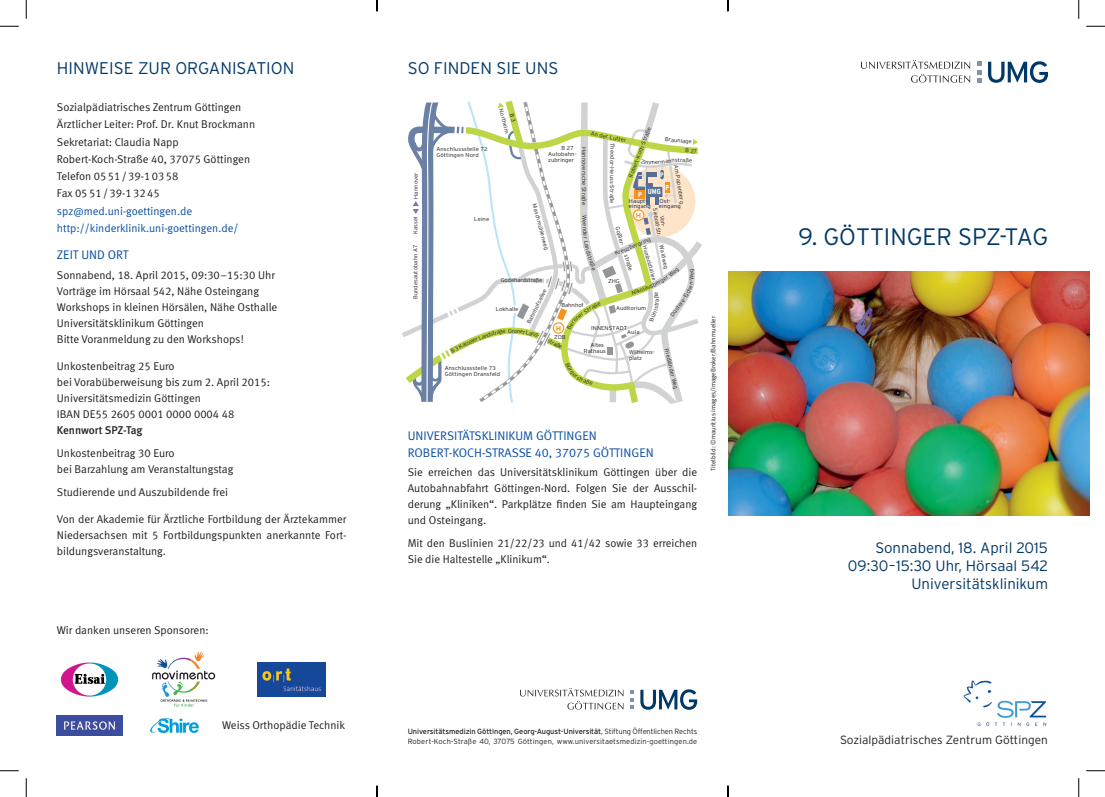
<style>
.page{position:relative;width:1105px;height:797px;background:#fff}
.page>*{position:absolute;margin:0;border:0;box-sizing:border-box;transform-origin:0 0}
.t1{font:300 23.75px "Interstate";color:#003867}
.t2{font:300 16.88px "Interstate";color:#003867}
.t3{font:300 15px/18px "Interstate";color:#003867;text-align:right}
.t4{font:12.5px/16.9px "Meta Normal LF";color:#0a4fa2}
.t5{font:300 11.88px "Interstate";color:#231f20}
.t6{font:11.25px/16px "Meta Normal LF";color:#231f20}
.t7{font:11.25px/17.2px "Meta Normal LF";color:#0a4fa2}
.t8{font:11.25px "Meta Medium LF";letter-spacing:-.005em;color:#231f20}
.t9{font:300 7.5px/10px "Interstate";letter-spacing:.015em;color:#231f20}
.t10{font:700 condensed 7.25px "Interstate";color:#fff;scale:1.05 1}
.t11{font:700 7.25px "Interstate";color:#f7931d}
.t12{font:6.5px "Meta Normal LF";color:#231f20}
.t13{font:700 condensed 6.5px "Interstate";color:#fff;scale:1.05 1}
.t14{font:300 5.62px/5.6px "Interstate";letter-spacing:.005em;color:#231f20;scale:1.05 1}
.t15{font:300 5.62px/5.6px "Interstate";letter-spacing:.005em;color:#231f20;text-align:center}
.t16{font:300 5.62px/5.2px "Interstate";letter-spacing:.02em;color:#001d46;scale:1.05 1}
.s1{font-weight:400}
</style>
<div class="page">
<img style="left:728px;top:271px;width:361px;height:245px">
<img style="left:963px;top:680px;width:84px;height:47px">
<img style="left:57px;top:715px;width:66px;height:20px">
<img style="left:257px;top:662px;width:69px;height:34px">
<img style="left:152px;top:651px;width:63px;height:56px">
<img style="left:150px;top:718px;width:49px;height:14px">
<img style="left:60px;top:662px;width:59px;height:35px">
<svg style="left:988px;top:61px;width:60px;height:22px"></svg>
<svg style="left:861px;top:60px;width:109px;height:23px"></svg>
<svg style="left:977px;top:62px;width:4px;height:20px"></svg>
<svg style="left:640px;top:689px;width:57px;height:20px"></svg>
<svg style="left:520px;top:688px;width:103px;height:21px"></svg>
<svg style="left:630px;top:690px;width:4px;height:19px"></svg>
<svg style="left:0;top:25px;width:19px;height:2px"></svg>
<svg style="left:1086px;top:25px;width:19px;height:2px"></svg>
<svg style="left:0;top:770px;width:19px;height:1px"></svg>
<svg style="left:1086px;top:770px;width:19px;height:1px"></svg>
<svg style="left:25px;top:0;width:2px;height:19px"></svg>
<svg style="left:25px;top:778px;width:2px;height:19px"></svg>
<svg style="left:1078px;top:0;width:1px;height:19px"></svg>
<svg style="left:1078px;top:778px;width:1px;height:19px"></svg>
<svg style="left:376px;top:0;width:2px;height:11px"></svg>
<svg style="left:376px;top:785px;width:2px;height:12px"></svg>
<svg style="left:727px;top:0;width:2px;height:11px"></svg>
<svg style="left:727px;top:785px;width:2px;height:12px"></svg>
<svg style="left:402px;top:100px;width:300px;height:304px"></svg>
<h2 class="t2" style="left:57px;top:58px;width:210px">HINWEISE ZUR ORGANISATION</h2>
<h2 class="t2" style="left:408px;top:58px;width:150px">So finden sie uns</h2>
<p class="t6" style="left:57px;top:98px;width:200px;line-height:17.2px">Sozialpädiatrisches Zentrum Göttingen<br>Ärztlicher Leiter: Prof. Dr. Knut Brockmann<br>Sekretariat: Claudia Napp<br>Robert-Koch-Straße 40, 37075 Göttingen<br>Telefon 0551/39-10358<br>Fax 0551/39-13245</p>
<p class="t7" style="left:57px;top:202px;width:183px">spz@med.uni-goettingen.de http://kinderklinik.uni-goettingen.de/</p>
<p class="t4" style="left:57px;top:246px;width:67px">Zeit und Ort</p>
<p class="t6" style="left:57px;top:267px;width:222px">Sonnabend, 18. April 2015, 09:30–15:30 Uhr Vorträge im Hörsaal 542, Nähe Osteingang Workshops in kleinen Hörsälen, Nähe Osthalle U niversitätsklinikum Göttingen<br>Bitte Voranmeldung zu den Workshops!</p>
<p class="t6" style="left:57px;top:357px;width:215px">U nkostenbeitrag 25 Euro<br>bei Vorabüberweisung bis zum 2. April 2015:<br>U niversitätsmedizin Göttingen<br>I BAN DE55 2605 0001 0000 0004 48</p>
<p class="t8" style="left:57px;top:423px;width:87px">Kennwort SPZ-Tag</p>
<p class="t6" style="left:57px;top:445px;width:178px">U nkostenbeitrag 30 Euro<br>bei Barzahlung am Veranstaltungstag</p>
<p class="t6" style="left:57px;top:484px;width:173px">Studierende und Auszubildende frei</p>
<p class="t6" style="left:57px;top:510px;width:291px;text-align:justify">Von der Akademie für Ärztliche Fortbildung der Ärztekammer Niedersachsen mit 5 Fortbildungspunkten anerkannte Fort&shy;bildungsveranstaltung.</p>
<p class="t14" style="left:504px;top:108px;width:25px;rotate:76deg">Northeim</p>
<p class="t14" style="left:628px;top:176px;width:52px;rotate:-69deg">Robert-Koch-Straße</p>
<p class="t14" style="left:687px;top:136px;width:13px;line-height:9.1px;text-indent:-21px;rotate:6deg">Braunlage<br>B 27</p>
<p class="t14" style="left:591px;top:131px;width:36px;rotate:11deg">An der Lutter</p>
<p class="t14" style="left:548px;top:145px;width:28px;text-indent:13px">B 27<br>Autobahn&shy;zubringer</p>
<p class="t14" style="left:587px;top:147px;width:57px;rotate:90deg">Hannoversche Straße</p>
<p class="t14" style="left:615px;top:143px;width:59px;rotate:90deg">Theodor-Heuss-Straße</p>
<p class="t14" style="left:436px;top:146px;width:50px">Anschlussstelle 72<br>Göttingen Nord</p>
<p class="t15" style="left:650px;top:159px;width:6px">m</p>
<p class="t14" style="left:679px;top:164px;width:39px;rotate:81deg">Am Papenberg</p>
<p class="t14" style="left:413px;top:199px;width:27px;rotate:-90deg">Hannover</p>
<p class="t13" style="left:660px;top:171px;width:5px">P</p>
<p class="t10" style="left:665px;top:184px;width:5px">P</p>
<p class="t10" style="left:648px;top:188px;width:14px">UMG</p>
<p class="t10" style="left:638px;top:190px;width:5px">P</p>
<p class="t16" style="left:659px;top:198px;width:22px">Ost&shy;eingang</p>
<p class="t16" style="left:629px;top:199px;width:22px;line-height:4.9px">Haupt&shy;eingang</p>
<p class="t15" style="left:647px;top:245px;width:37px;rotate:74deg">Humboldtallee</p>
<p class="t14" style="left:537px;top:203px;width:47px;rotate:75deg">Maschmühlenweg</p>
<p class="t15" style="left:663px;top:207px;width:29px;rotate:80deg">Von-<br>Siebold-Str.</p>
<p class="t11" style="left:636px;top:211px;width:7px">H</p>
<p class="t14" style="left:413px;top:233px;width:18px;rotate:-90deg">Kassel</p>
<p class="t14" style="left:587px;top:215px;width:6px;rotate:90deg">W</p>
<p class="t14" style="left:474px;top:216px;width:16px">Leine</p>
<p class="t14" style="left:587px;top:220px;width:14px;rotate:87deg">eend</p>
<p class="t14" style="left:588px;top:233px;width:15px;rotate:80deg">er La</p>
<p class="t14" style="left:590px;top:246px;width:25px;rotate:73deg">ndstraße</p>
<p class="t14" style="left:620px;top:225px;width:21px;rotate:75deg">Goßler-</p>
<p class="t14" style="left:614px;top:251px;width:38px;rotate:-23deg">Kreuzbergring</p>
<p class="t14" style="left:664px;top:244px;width:25px;rotate:78deg">Waldweg</p>
<p class="t14" style="left:413px;top:299px;width:53px;rotate:-90deg">Bundesautobahn A7</p>
<p class="t14" style="left:629px;top:253px;width:18px;rotate:73deg">straße</p>
<p class="t15" style="left:501px;top:277px;width:43px">Godehardstraße</p>
<p class="t14" style="left:496px;top:306px;width:23px">Lokhalle</p>
<p class="t14" style="left:608px;top:278px;width:13px">ZHG</p>
<p class="t14" style="left:616px;top:305px;width:30px">Auditorium</p>
<p class="t14" style="left:591px;top:325px;width:36px">INNENSTADT</p>
<p class="t14" style="left:584px;top:342px;width:22px;text-indent:7px">Altes<br>Rathaus</p>
<p class="t14" style="left:526px;top:322px;width:38px;rotate:-64deg">Bahnhofsallee</p>
<p class="t14" style="left:669px;top:314px;width:16px;rotate:-54deg">Düste</p>
<p class="t14" style="left:561px;top:302px;width:23px">Bahnhof</p>
<p class="t11" style="left:556px;top:324px;width:7px">H</p>
<p class="t14" style="left:627px;top:329px;width:13px">Aula</p>
<p class="t14" style="left:629px;top:348px;width:26px;line-height:6.2px">Wilhelms&shy;platz</p>
<p class="t15" style="left:669px;top:347px;width:43px;rotate:77deg">Friedländer Weg</p>
<p class="t14" style="left:512px;top:328px;width:4px">r</p>
<p class="t14" style="left:554px;top:334px;width:12px">ZOB</p>
<p class="t14" style="left:445px;top:365px;width:54px">Anschlussstelle 73<br>Göttingen Dransfeld</p>
<p class="t4" style="left:408px;top:427px;width:190px">U NIVERSITÄTSKLI NI KUM GÖTTI NGEN<br>Rob ert-Koch</p>
<p class="t4" style="left:482px;top:444px;width:171px">-StraSSe 40, 37075 Götting en</p>
<p class="t6" style="left:408px;top:464px;width:291px">Sie erreichen das U niversitätsklinikum Göttingen über die Autobahnabfahrt Göttingen-Nord. Folgen Sie der Ausschil-- derung „Kliniken“. Parkplätze finden Sie am Haupteingang und Osteingang.</p>
<p class="t6" style="left:408px;top:535px;width:291px">Mit den Buslinien 21/22/23 und 41/42 sowie 33 erreichen<br>Sie die Haltestelle „Klinikum“.</p>
<p class="t12" style="left:709px;top:470px;width:156px;rotate:-90deg">Titelbild: ©mauritius images/imageBroker/Bahnmueller</p>
<p class="t6" style="left:57px;top:622px;width:153px">Wir danken unseren Sponsoren:</p>
<p class="t6" style="left:222px;top:717px;width:125px">Weiss Orthopädie Technik</p>
<p class="t9" style="left:408px;top:726px;width:291px"><span class="s1">Universitätsmedizin Göttingen, Georg-August-Universität</span>, Stiftung Öffentlichen Rechts<br>Robert-Koch-Straße 40, 37075 Göttingen, www.universitaetsmedizin-goettingen.de</p>
<h1 class="t1" style="left:798px;top:223px;width:221px">9. Göttinger SPZ-Tag</h1>
<h3 class="t3" style="left:848px;top:539px;width:202px">Sonnabend, 18. April 2015<br>09:30–15:30 Uhr, Hörsaal 542<br>Universitätsklinikum</h3>
<p class="t5" style="left:840px;top:733px;width:209px">Sozialpädiatrisches Zentrum Göttingen</p>
</div>
